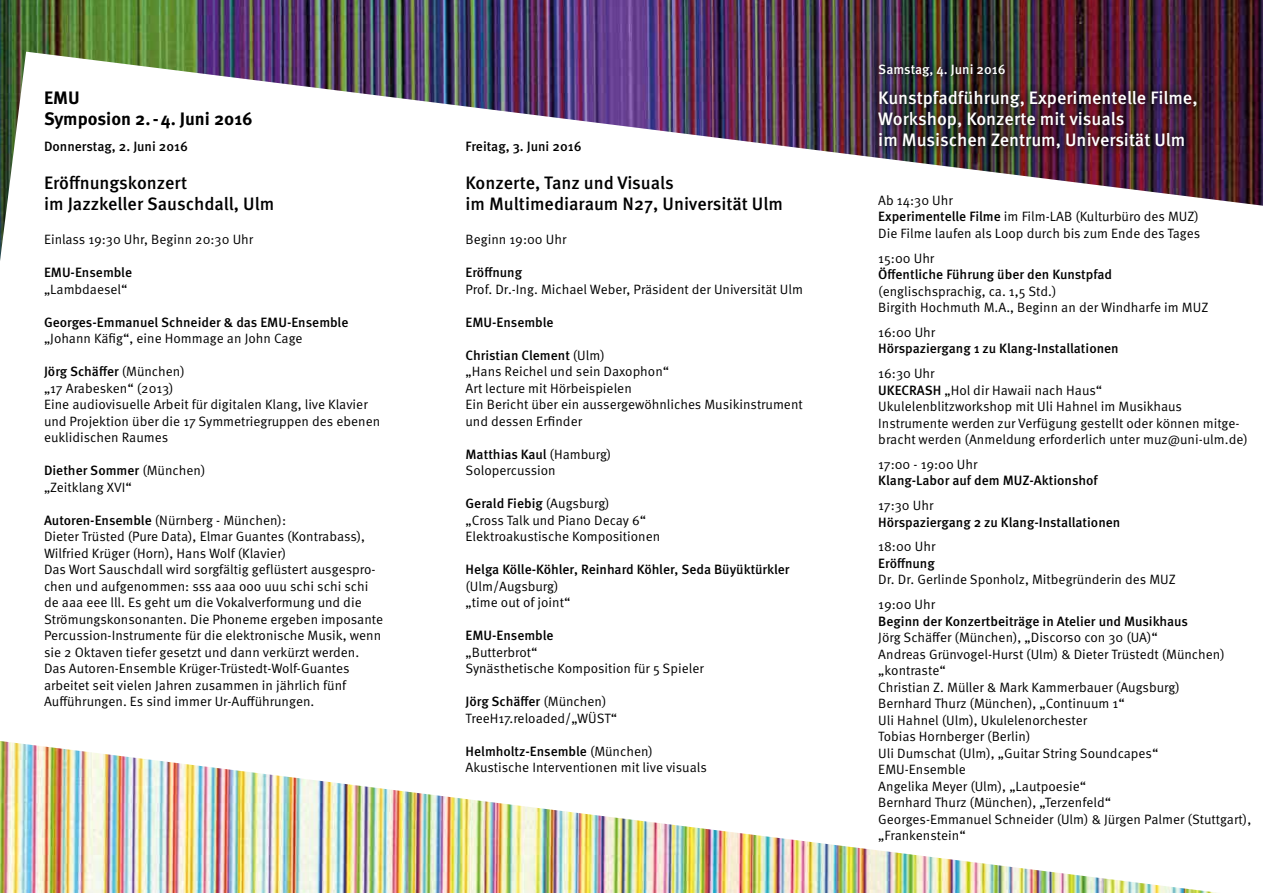
<style>
.page{position:relative;width:1263px;height:893px;background:#fff}
.page>*{position:absolute;margin:0;border:0;box-sizing:border-box;transform-origin:0 0}
.t1{font:500 18px/21px "Meta OT";color:#000}
.t2{font:500 18px/21px "Meta OT";color:#fff}
.t3{font:700 18px/21px "Meta OT";color:#000}
.t4{font:13.5px/16.5px "Meta OT Norm";color:#000}
.t5{font:500 13.5px "Meta OT";color:#000}
.t6{font:500 13.5px "Meta OT";color:#fff}
.s1{font-family:"Meta OT Norm";font-weight:400}
.s2{font-family:"Meta OT";font-weight:500}
</style>
<div class="page">
<img style="left:0;top:0;width:1263px;height:52px">
<img style="left:0;top:52px;width:1263px;height:841px">
<img style="left:871px;top:56px;width:141px;height:27px">
<img style="left:870px;top:83px;width:335px;height:74px">
<h1 class="t3" style="left:44px;top:88px;width:210px">EMU<br>Symposion 2.-4. Juni 2016</h1>
<p class="t5" style="left:44px;top:138px;width:146px">Donnerstag, 2. Juni 2016</p>
<p class="t5" style="left:466px;top:138px;width:118px">Freitag, 3. Juni 2016</p>
<h1 class="t1" style="left:44px;top:172px;width:232px">Eröffnungskonzert<br>im Jazzkeller Sauschdall, Ulm</h1>
<h1 class="t1" style="left:465px;top:172px;width:319px">Konzerte, Tanz und Visuals<br>im Multimediaraum N27, Universität Ulm</h1>
<p class="t4" style="left:44px;top:231px;width:211px">Einlass 19:30 Uhr, Beginn 20:30 Uhr</p>
<p class="t4" style="left:466px;top:231px;width:102px">Beginn 19:00 Uhr</p>
<p class="t5" style="left:44px;top:264px;width:90px">EMU-Ensemble</p>
<p class="t4" style="left:44px;top:281px;width:85px">„Lambdaesel“</p>
<p class="t5" style="left:44px;top:314px;width:306px">Georges-Emmanuel Schneider &amp; das EMU-Ensemble</p>
<p class="t4" style="left:44px;top:331px;width:260px">„Johann Käfig“, eine Hommage an John Cage</p>
<p class="t5" style="left:44px;top:363px;width:142px">Jörg Schäffer <span class="s1">(München)</span></p>
<p class="t4" style="left:44px;top:380px;width:338px">„17 Arabesken“ (2013)<br>Eine audiovisuelle Arbeit für digitalen Klang, live Klavier und Projektion über die 17 Symmetriegruppen des ebenen euklidischen Raumes</p>
<p class="t5" style="left:44px;top:462px;width:163px">Diether Sommer <span class="s1">(München)</span></p>
<p class="t4" style="left:44px;top:479px;width:89px">„Zeitklang XVI“</p>
<p class="t4" style="left:44px;top:512px;width:341px"><span class="s2">Autoren-Ensemble</span> (Nürnberg - München):<br>Dieter Trüsted (Pure Data), Elmar Guantes (Kontrabass), Wilfried Krüger (Horn), Hans Wolf (Klavier)<br>Das Wort Sauschdall wird sorgfältig geflüstert ausgespro&shy;chen und aufgenommen: sss aaa ooo uuu schi schi schi de aaa eee lll. Es geht um die Vokalverformung und die Strömungskonsonanten. Die Phoneme ergeben imposante Percussion-Instrumente für die elektronische Musik, wenn sie 2 Oktaven tiefer gesetzt und dann verkürzt werden.<br>Das Autoren-Ensemble Krüger-Trüstedt-Wolf-Guantes arbeitet seit vielen Jahren zusammen in jährlich fünf Aufführungen. Es sind immer Ur-Aufführungen.</p>
<p class="t5" style="left:466px;top:264px;width:58px">Eröffnung</p>
<p class="t4" style="left:466px;top:281px;width:339px">Prof. Dr.-Ing. Michael Weber, Präsident der Universität Ulm</p>
<p class="t5" style="left:466px;top:314px;width:90px">EMU-Ensemble</p>
<p class="t5" style="left:466px;top:347px;width:141px">Christian Clement <span class="s1">(Ulm)</span></p>
<p class="t4" style="left:466px;top:364px;width:339px">„Hans Reichel und sein Daxophon“<br>Art lecture mit Hörbeispielen<br>Ein Bericht über ein aussergewöhnliches Musikinstrument und dessen Erfinder</p>
<p class="t5" style="left:466px;top:446px;width:147px">Matthias Kaul <span class="s1">(Hamburg)</span></p>
<p class="t4" style="left:466px;top:463px;width:92px">Solopercussion</p>
<p class="t5" style="left:466px;top:495px;width:146px">Gerald Fiebig <span class="s1">(Augsburg)</span></p>
<p class="t4" style="left:466px;top:512px;width:196px">„Cross Talk und Piano Decay 6“<br>Elektroakustische Kompositionen</p>
<p class="t5" style="left:466px;top:561px;width:326px">Helga Kölle-Köhler, Reinhard Köhler, Seda Büyüktürkler</p>
<p class="t4" style="left:466px;top:578px;width:106px">(Ulm/Augsburg) „time out of joint“</p>
<p class="t5" style="left:466px;top:627px;width:90px">EMU-Ensemble</p>
<p class="t4" style="left:466px;top:644px;width:240px">„Butterbrot“<br>Synästhetische Komposition für 5 Spieler</p>
<p class="t5" style="left:466px;top:693px;width:142px">Jörg Schäffer <span class="s1">(München)</span></p>
<p class="t4" style="left:466px;top:710px;width:153px">TreeH17.reloaded/„WÜST“</p>
<p class="t5" style="left:466px;top:743px;width:189px">Helmholtz-Ensemble <span class="s1">(München)</span></p>
<p class="t4" style="left:466px;top:759px;width:243px">Akustische Interventionen mit live visuals</p>
<p class="t6" style="left:878px;top:61px;width:129px">Samstag, 4. Juni 2016</p>
<h1 class="t2" style="left:878px;top:88px;width:321px">Kunstpfadführung, Experimentelle Filme,<br>Workshop, Konzerte mit visuals<br>im Musischen Zentrum, Universität Ulm</h1>
<p class="t4" style="left:878px;top:192px;width:324px">Ab 14:30 Uhr<br><span class="s2">Experimentelle Filme</span> im Film-LAB (Kulturbüro des MUZ)<br>Die Filme laufen als Loop durch bis zum Ende des Tages</p>
<p class="t4" style="left:878px;top:250px;width:58px">15:00 Uhr</p>
<p class="t5" style="left:878px;top:266px;width:235px">Öffentliche Führung über den Kunstpfad</p>
<p class="t4" style="left:878px;top:283px;width:331px">(englischsprachig, ca. 1,5 Std.)<br>Birgith Hochmuth M.A., Beginn an der Windharfe im MUZ</p>
<p class="t4" style="left:878px;top:324px;width:59px">16:00 Uhr</p>
<p class="t5" style="left:878px;top:340px;width:242px">Hörspaziergang 1 zu Klang-Installationen</p>
<p class="t4" style="left:878px;top:365px;width:371px">16:30 Uhr<br><span class="s2">UKECRASH</span> „Hol dir Hawaii nach Haus“<br>Ukulelenblitzworkshop mit Uli Hahnel im Musikhaus Instrumente werden zur Verfügung gestellt oder können mitge&shy;bracht werden (Anmeldung erforderlich unter muz@uni-ulm.de)</p>
<p class="t4" style="left:878px;top:456px;width:101px">17:00 - 19:00 Uhr</p>
<p class="t5" style="left:878px;top:472px;width:221px">Klang-Labor auf dem MUZ-Aktionshof</p>
<p class="t4" style="left:878px;top:497px;width:57px">17:30 Uhr</p>
<p class="t5" style="left:878px;top:514px;width:244px">Hörspaziergang 2 zu Klang-Installationen</p>
<p class="t4" style="left:878px;top:539px;width:59px">18:00 Uhr</p>
<p class="t5" style="left:878px;top:555px;width:58px">Eröffnung</p>
<p class="t4" style="left:878px;top:568px;width:299px;line-height:24.8px">Dr. Dr. Gerlinde Sponholz, Mitbegründerin des MUZ<br>19:00 Uhr</p>
<p class="t5" style="left:878px;top:613px;width:311px">Beginn der Konzertbeiträge in Atelier und Musikhaus</p>
<p class="t4" style="left:878px;top:629px;width:374px">Jörg Schäffer (München), „Discorso con 30 (UA)“<br>Andreas Grünvogel-Hurst (Ulm) &amp; Dieter Trüstedt (München) „kontraste“<br>Christian Z. Müller &amp; Mark Kammerbauer (Augsburg)<br>Bernhard Thurz (München), „Continuum 1“<br>Uli Hahnel (Ulm), Ukulelenorchester<br>Tobias Hornberger (Berlin)<br>Uli Dumschat (Ulm), „Guitar String Soundcapes“<br>EMU-Ensemble<br>Angelika Meyer (Ulm), „Lautpoesie“<br>Bernhard Thurz (München), „Terzenfeld“<br>Georges-Emmanuel Schneider (Ulm) &amp; Jürgen Palmer (Stuttgart), „Frankenstein“</p>
</div>
